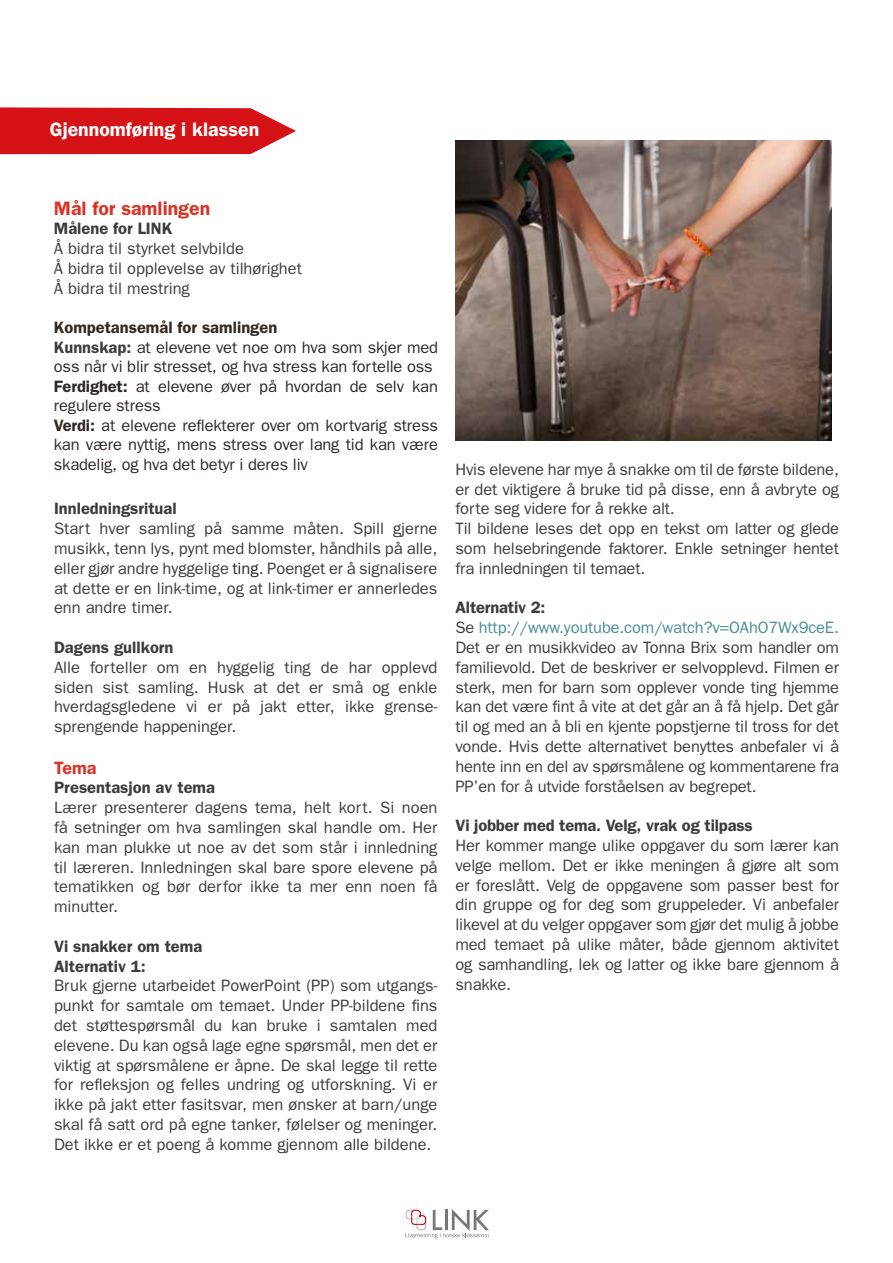
<style>
.page{position:relative;width:893px;height:1263px;background:#fff}
.page>*{position:absolute;margin:0;border:0;box-sizing:border-box;transform-origin:0 0}
.t1{font:600 19.5px "Franklin Gothic";color:#fff}
.t2{font:600 19.5px "Franklin Gothic";color:#d83526}
.t3{font:600 18px "Franklin Gothic";color:#d83526}
.t4{font:16.5px/19.8px "Franklin Gothic";letter-spacing:-.01em;color:#3c3c3b;text-align:justify}
.t5{font:16.5px/19.5px "Franklin Gothic";letter-spacing:-.01em;color:#302824}
.t6{font:600 16.5px/19.8px "Franklin Gothic";color:#3c3c3b}
.s1{font-weight:600}
.s2{font-weight:600;color:#3c3c3b}
.s3{color:#302824}
.s4{color:#498d91}
</style>
<div class="page">
<svg style="left:405px;top:1209px;width:84px;height:29px"></svg>
<svg style="left:0;top:107px;width:296px;height:47px;background:#d8282c"></svg>
<img style="left:455px;top:140px;width:376px;height:300px">
<p class="t1" style="left:50px;top:118px;width:211px">Gjennomføring i klassen</p>
<p class="t2" style="left:54px;top:196px;width:158px">Mål for samlingen</p>
<p class="t6" style="left:54px;top:218px;width:120px">Målene for LINK</p>
<p class="t4" style="left:54px;top:238px;width:250px;text-align:left">Å bidra til styrket selvbilde<br>Å bidra til opplevelse av tilhørighet<br>Å bidra til mestring</p>
<p class="t5" style="left:54px;top:317px;width:386px"><span class="s1">Kompetansemål for samlingen<br></span><span class="s2">Kunnskap:</span> at elevene vet noe om hva som skjer med oss når vi blir stresset, og hva stress kan fortelle oss <span class="s1">Ferdighet:</span> at elevene øver på hvordan de selv kan regulere stress<br><span class="s1">Verdi:</span> at elevene reflekterer over om kortvarig stress kan være nyttig, mens stress over lang tid kan være skadelig, og hva det betyr i deres liv</p>
<p class="t6" style="left:54px;top:498px;width:124px">Innledningsritual</p>
<p class="t4" style="left:54px;top:518px;width:385px">Start hver samling på samme måten. Spill gjerne musikk, tenn lys, pynt med blomster, håndhils på alle, eller gjør andre hyggelige <span class="s3">ting</span>. Poenget er å signalisere at dette er en link-time, og at link-timer er annerledes enn andre timer.</p>
<p class="t6" style="left:54px;top:637px;width:121px">Dagens gullkorn</p>
<p class="t4" style="left:54px;top:657px;width:385px">Alle forteller om en hyggelig ting de har opplevd siden sist samling. Husk at det er små og enkle hverdagsgledene vi er på jakt etter, ikke grense&shy;sprengende happeninger.</p>
<p class="t3" style="left:54px;top:757px;width:44px">Tema</p>
<p class="t6" style="left:54px;top:777px;width:163px">Presentasjon av tema</p>
<p class="t4" style="left:54px;top:797px;width:385px">Lærer presenterer dagens tema, helt kort. Si noen få setninger om hva samlingen skal handle om. Her kan man plukke ut noe av det som står i innledning til læreren. Innledningen skal bare spore elevene på tematikken og bør derfor ikke ta mer enn noen få minutter.</p>
<p class="t6" style="left:54px;top:936px;width:150px">Vi snakker om tema<br>Alternativ 1:</p>
<p class="t4" style="left:54px;top:975px;width:385px">Bruk gjerne utarbeidet PowerPoint (PP) som utgangs&shy;punkt for samtale om temaet. Under PP-bildene fins det støttespørsmål du kan bruke i samtalen med elevene. Du kan også lage egne spørsmål, men det er viktig at spørsmålene er åpne. De skal legge til rette for refleksjon og felles undring og utforskning. Vi er ikke på jakt etter fasitsvar, men ønsker at barn/unge skal få satt ord på egne tanker, følelser og meninger.<br>Det ikke er et poeng å komme gjennom alle bildene.</p>
<p class="t4" style="left:455px;top:459px;width:385px;text-align:left">Hvis elevene har mye å snakke om til de første bildene, er det viktigere å bruke tid på disse, enn å avbryte og forte seg videre for å rekke alt.<br>Til bildene leses det opp en tekst om latter og glede som helsebringende faktorer. Enkle setninger hentet fra innledningen til temaet.</p>
<p class="t4" style="left:455px;top:597px;width:385px;text-align:left"><span class="s1">Alternativ 2:<br></span>Se <span class="s4">http://www.youtube.com/watch?v=OAhO7Wx9ceE.<br></span>Det er en musikkvideo av Tonna Brix som handler om familievold. Det de beskriver er selvopplevd. Filmen er sterk, men for barn som opplever vonde ting hjemme kan det være fint å vite at det går an å få hjelp. Det går til og med an å bli en kjente popstjerne til tross for det vonde. Hvis dette alternativet benyttes anbefaler vi å hente inn en del av spørsmålene og kommentarene fra PP’en for å utvide forståelsen av begrepet.</p>
<p class="t6" style="left:455px;top:815px;width:299px">Vi jobber med tema. Velg, vrak og tilpass</p>
<p class="t4" style="left:455px;top:835px;width:385px">Her kommer mange ulike oppgaver du som lærer kan velge mellom. Det er ikke meningen å gjøre alt som er foreslått. Velg de oppgavene som passer best for din gruppe og for deg som gruppeleder. Vi anbefaler likevel at du velger oppgaver som gjør det mulig å jobbe med temaet på ulike måter, både gjennom aktivitet og samhandling, lek og latter og ikke bare gjennom å snakke.</p>
</div>
